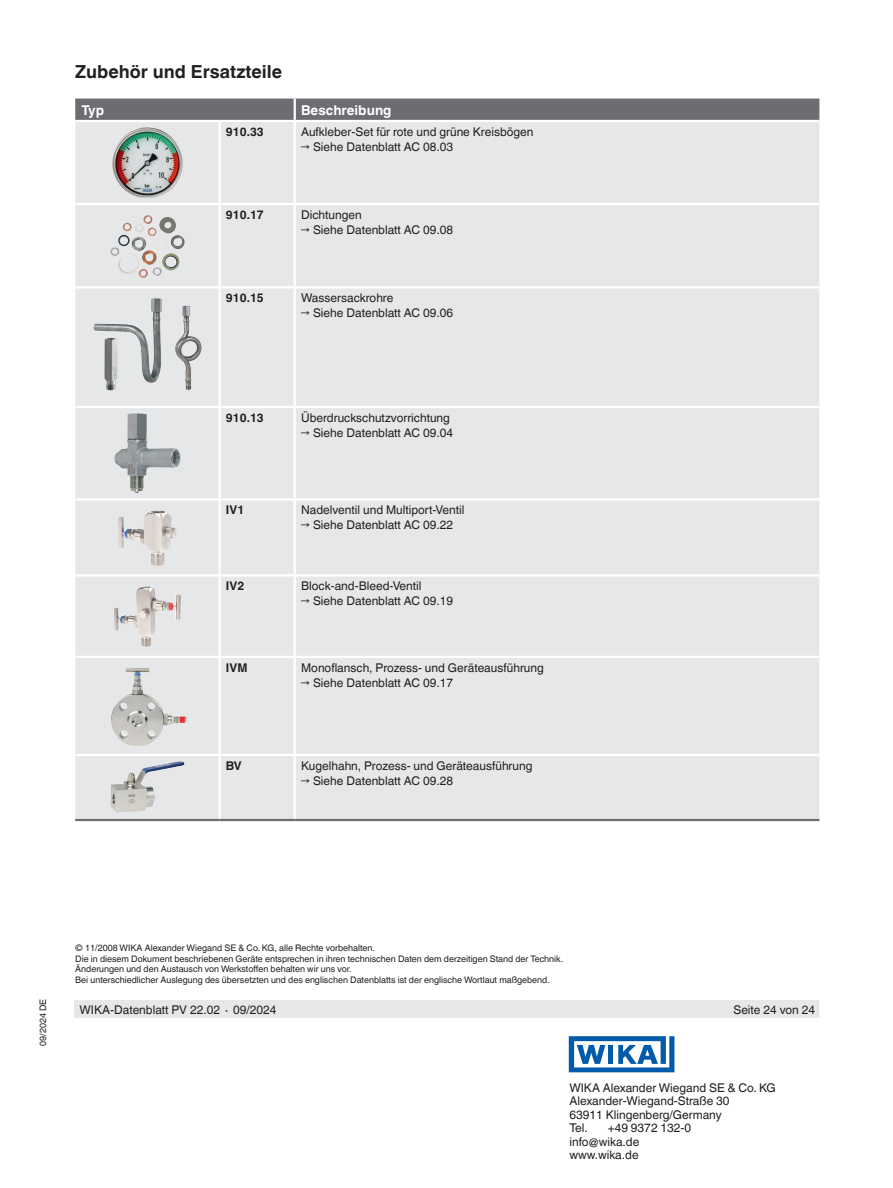
<style>
.page{position:relative;width:893px;height:1188px;background:#fff}
.page>*{position:absolute;margin:0;border:0;box-sizing:border-box;transform-origin:0 0}
.t1{font:700 18px "Helvetica World";color:#231f20}
.t2{font:700 13.5px "Helvetica World";color:#fff}
.t3{font:12px/13.5px "Helvetica World";color:#231f20}
.t4{font:700 12px "Helvetica World";color:#231f20}
.t5{font:9px/10.5px "Helvetica World";color:#231f20}
</style>
<div class="page">
<div style="left:74px;top:1000px;width:745px;height:18px;background:#e6e7e9"></div>
<svg style="left:569px;top:1036px;width:105px;height:36px"></svg>
<div style="left:75px;top:99px;width:744px;height:21px;background:#6c6d70"></div>
<div style="left:75px;top:122px;width:744px;height:697px;background:#e6e7e9"></div>
<hr style="left:218px;top:122px;width:3px;height:81px;background:#fff">
<hr style="left:294px;top:122px;width:2px;height:81px;background:#fff">
<hr style="left:218px;top:205px;width:3px;height:81px;background:#fff">
<hr style="left:294px;top:205px;width:2px;height:81px;background:#fff">
<hr style="left:75px;top:286px;width:145px;height:2px;background:#fff">
<hr style="left:220px;top:286px;width:75px;height:2px;background:#fff">
<hr style="left:218px;top:288px;width:3px;height:118px;background:#fff">
<hr style="left:295px;top:286px;width:524px;height:2px;background:#fff">
<hr style="left:294px;top:288px;width:2px;height:118px;background:#fff">
<hr style="left:75px;top:406px;width:145px;height:2px;background:#fff">
<hr style="left:220px;top:406px;width:75px;height:2px;background:#fff">
<hr style="left:218px;top:408px;width:3px;height:90px;background:#fff">
<hr style="left:295px;top:406px;width:524px;height:2px;background:#fff">
<hr style="left:294px;top:408px;width:2px;height:90px;background:#fff">
<hr style="left:75px;top:498px;width:145px;height:3px;background:#fff">
<hr style="left:220px;top:498px;width:75px;height:3px;background:#fff">
<hr style="left:218px;top:501px;width:3px;height:73px;background:#fff">
<hr style="left:295px;top:498px;width:524px;height:3px;background:#fff">
<hr style="left:294px;top:501px;width:2px;height:73px;background:#fff">
<hr style="left:75px;top:574px;width:145px;height:3px;background:#fff">
<hr style="left:220px;top:574px;width:75px;height:3px;background:#fff">
<hr style="left:218px;top:577px;width:3px;height:79px;background:#fff">
<hr style="left:295px;top:574px;width:524px;height:3px;background:#fff">
<hr style="left:294px;top:577px;width:2px;height:79px;background:#fff">
<hr style="left:75px;top:656px;width:145px;height:2px;background:#fff">
<hr style="left:220px;top:656px;width:75px;height:2px;background:#fff">
<hr style="left:218px;top:658px;width:3px;height:96px;background:#fff">
<hr style="left:75px;top:754px;width:145px;height:2px;background:#fff">
<hr style="left:220px;top:754px;width:75px;height:2px;background:#fff">
<hr style="left:218px;top:756px;width:3px;height:63px;background:#fff">
<hr style="left:294px;top:756px;width:2px;height:63px;background:#fff">
<hr style="left:75px;top:203px;width:145px;height:2px;background:#fff">
<hr style="left:220px;top:203px;width:75px;height:2px;background:#fff">
<hr style="left:295px;top:203px;width:524px;height:2px;background:#fff">
<hr style="left:294px;top:99px;width:2px;height:21px;background:#fff">
<hr style="left:295px;top:656px;width:524px;height:2px;background:#fff">
<hr style="left:294px;top:658px;width:2px;height:96px;background:#fff">
<hr style="left:295px;top:754px;width:524px;height:2px;background:#fff">
<hr style="left:75px;top:819px;width:145px;height:2px;background:#6c6d70">
<hr style="left:220px;top:819px;width:75px;height:2px;background:#6c6d70">
<hr style="left:295px;top:819px;width:524px;height:2px;background:#6c6d70">
<img style="left:112px;top:127px;width:72px;height:71px">
<img style="left:110px;top:215px;width:75px;height:42px">
<img style="left:93px;top:298px;width:69px;height:85px">
<img style="left:175px;top:306px;width:27px;height:84px">
<img style="left:104px;top:338px;width:14px;height:52px">
<img style="left:114px;top:413px;width:66px;height:80px">
<img style="left:137px;top:510px;width:20px;height:19px">
<img style="left:129px;top:586px;width:18px;height:30px">
<img style="left:111px;top:668px;width:76px;height:78px">
<img style="left:110px;top:761px;width:74px;height:52px">
<h1 class="t1" style="left:75px;top:61px;width:208px">Zubehör und Ersatzteile</h1>
<p class="t2" style="left:82px;top:102px;width:24px">Typ</p>
<p class="t2" style="left:301px;top:102px;width:92px">Beschreibung</p>
<p class="t4" style="left:226px;top:125px;width:39px">910.33</p>
<p class="t3" style="left:301px;top:125px;width:234px">Aufkleber-Set für rote und grüne Kreisbögen</p>
<p class="t3" style="left:301px;top:140px;width:154px">→ Siehe Datenblatt AC 08.03</p>
<p class="t4" style="left:226px;top:208px;width:39px">910.17</p>
<p class="t3" style="left:301px;top:208px;width:62px">Dichtungen</p>
<p class="t3" style="left:301px;top:223px;width:154px">→ Siehe Datenblatt AC 09.08</p>
<p class="t4" style="left:226px;top:291px;width:39px">910.15</p>
<p class="t3" style="left:301px;top:291px;width:94px">Wassersackrohre</p>
<p class="t3" style="left:301px;top:306px;width:154px">→ Siehe Datenblatt AC 09.06</p>
<p class="t4" style="left:226px;top:411px;width:39px">910.13</p>
<p class="t3" style="left:301px;top:411px;width:150px">Überdruckschutzvorrichtung</p>
<p class="t3" style="left:301px;top:426px;width:154px">→ Siehe Datenblatt AC 09.04</p>
<p class="t4" style="left:226px;top:503px;width:20px">IV1</p>
<p class="t3" style="left:301px;top:504px;width:165px">Nadelventil und Multiport-Ventil</p>
<p class="t3" style="left:301px;top:519px;width:154px">→ Siehe Datenblatt AC 09.22</p>
<p class="t4" style="left:226px;top:579px;width:20px">IV2</p>
<p class="t3" style="left:301px;top:580px;width:122px">Block-and-Bleed-Ventil</p>
<p class="t3" style="left:301px;top:595px;width:154px">→ Siehe Datenblatt AC 09.19</p>
<p class="t4" style="left:226px;top:661px;width:23px">IVM</p>
<p class="t3" style="left:301px;top:661px;width:244px">Monoflansch, Prozess- und Geräteausführung</p>
<p class="t3" style="left:301px;top:676px;width:154px">→ Siehe Datenblatt AC 09.17</p>
<p class="t4" style="left:226px;top:759px;width:17px">BV</p>
<p class="t3" style="left:301px;top:759px;width:233px">Kugelhahn, Prozess- und Geräteausführung</p>
<p class="t3" style="left:301px;top:774px;width:154px">→ Siehe Datenblatt AC 09.28</p>
<p class="t5" style="left:38px;top:1046px;width:49px;rotate:-90deg">09/2024 DE</p>
<p class="t5" style="left:75px;top:943px;width:489px">© 11/2008 WIKA Alexander Wiegand SE &amp; Co. KG, alle Rechte vorbehalten.<br>Die in diesem Dokument beschriebenen Geräte entsprechen in ihren technischen Daten dem derzeitigen Stand der Technik.<br>Änderungen und den Austausch von Werkstoffen behalten wir uns vor.<br>Bei unterschiedlicher Auslegung des übersetzten und des englischen Datenblatts ist der englische Wortlaut maßgebend.</p>
<p class="t3" style="left:80px;top:1003px;width:198px">WIKA-Datenblatt PV 22.02 ∙ 09/2024</p>
<p class="t3" style="left:733px;top:1003px;width:83px">Seite 24 von 24</p>
<p class="t3" style="left:569px;top:1081px;width:208px">WIKA Alexander Wiegand SE &amp; Co. KG<br>Alexander-Wiegand-Straße 30<br>63911 Klingenberg/Germany<br>Tel.</p>
<p class="t3" style="left:569px;top:1121px;width:123px;text-indent:38px">+49 9372 132-0 info@wika.de www.wika.de</p>
</div>
